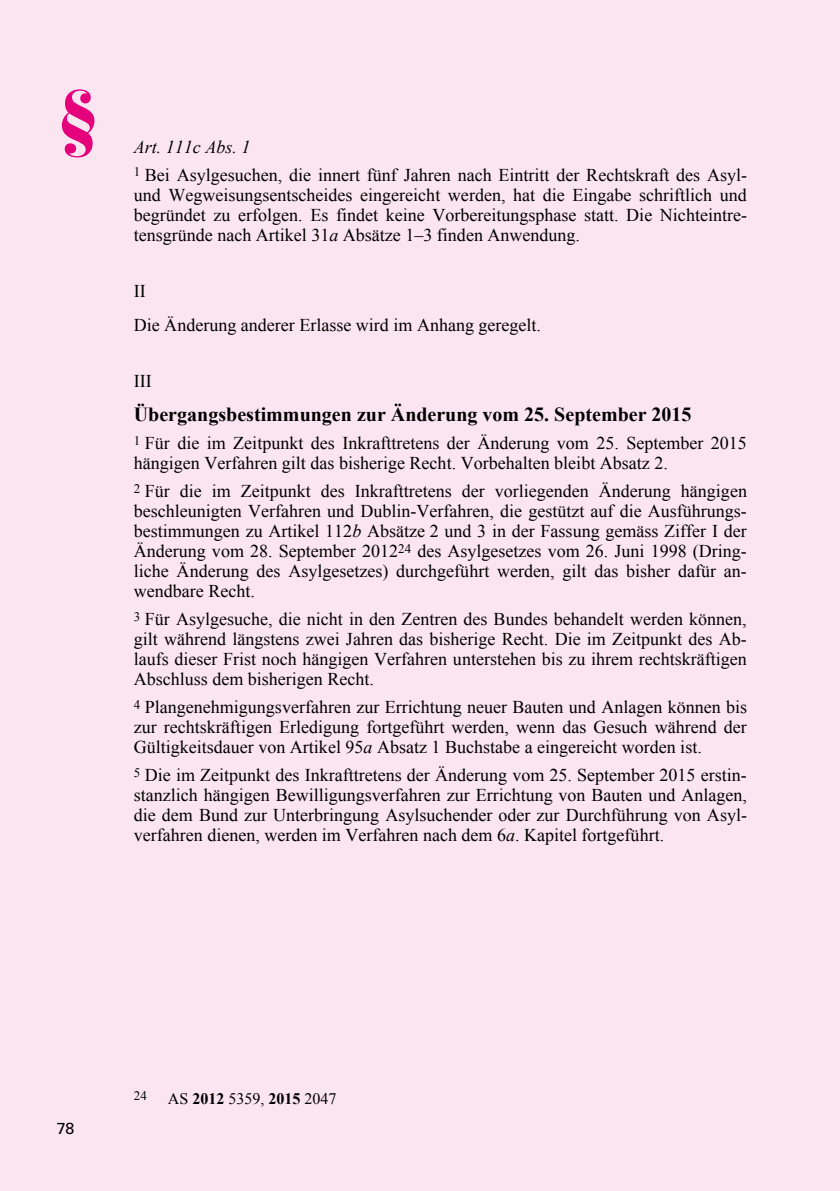
<style>
.page{position:relative;width:840px;height:1191px;background:#fff}
.page>*{position:absolute;margin:0;border:0;box-sizing:border-box;transform-origin:0 0}
.t1{font:900 70px "Bauer Bodoni";color:#e5007c}
.t2{font:700 20px "Times New Roman";color:#000}
.t3{font:18px/20px "Times New Roman";color:#000;text-align:justify}
.t4{font:italic 18px "Times New Roman";color:#000}
.t5{font:16px "Times New Roman";color:#000}
.t6{font:16px "Univers";color:#000}
.t7{font:13px "Times New Roman";color:#000}
.s1{font-style:italic}
.s2{font-weight:700}
</style>
<div class="page">
<div style="left:0;top:0;width:839px;height:1191px;background:#fbe5f0"></div>
<h1 class="t1" style="left:57px;top:73px;width:44px">§</h1>
<h3 class="t4" style="left:134px;top:134px;width:118px">Art. 111c Abs. 1</h3>
<p class="t3" style="left:134px;top:164px;width:614px"><sup>1</sup> Bei Asylgesuchen, die innert fünf Jahren nach Eintritt der Rechtskraft des Asyl&shy;und Wegweisungsentscheides eingereicht werden, hat die Eingabe schriftlich und begründet zu erfolgen. Es findet keine Vorbereitungsphase statt. Die Nichteintre&shy;tensgründe nach Artikel 31<span class="s1">a</span> Absätze 1–3 finden Anwendung.</p>
<p class="t3" style="left:134px;top:280px;width:13px">II</p>
<p class="t3" style="left:134px;top:314px;width:408px">Die Änderung anderer Erlasse wird im Anhang geregelt.</p>
<p class="t3" style="left:134px;top:370px;width:19px">III</p>
<h2 class="t2" style="left:134px;top:400px;width:559px">Übergangsbestimmungen zur Änderung vom 25. September 2015</h2>
<p class="t3" style="left:134px;top:432px;width:614px"><sup>1</sup> Für die im Zeitpunkt des Inkrafttretens der Änderung vom 25. September 2015 hängigen Verfahren gilt das bisherige Recht. Vorbehalten bleibt Absatz 2.</p>
<p class="t3" style="left:134px;top:480px;width:614px"><sup>2</sup> Für die im Zeitpunkt des Inkrafttretens der vorliegenden Änderung hängigen beschleunigten Verfahren und Dublin-Verfahren, die gestützt auf die Ausführungs&shy;bestimmungen zu Artikel 112<span class="s1">b</span> Absätze 2 und 3 in der Fassung gemäss Ziffer I der Änderung vom 28. September 2012<sup>24</sup> des Asylgesetzes vom 26. Juni 1998 (Dring&shy;liche Änderung des Asylgesetzes) durchgeführt werden, gilt das bisher dafür an&shy;wendbare Recht.</p>
<p class="t3" style="left:134px;top:608px;width:614px"><sup>3</sup> Für Asylgesuche, die nicht in den Zentren des Bundes behandelt werden können, gilt während längstens zwei Jahren das bisherige Recht. Die im Zeitpunkt des Ab&shy;laufs dieser Frist noch hängigen Verfahren unterstehen bis zu ihrem rechtskräftigen Abschluss dem bisherigen Recht.</p>
<p class="t3" style="left:134px;top:696px;width:614px"><sup>4</sup> Plangenehmigungsverfahren zur Errichtung neuer Bauten und Anlagen können bis zur rechtskräftigen Erledigung fortgeführt werden, wenn das Gesuch während der Gültigkeitsdauer von Artikel 95<span class="s1">a</span> Absatz 1 Buchstabe a eingereicht worden ist.</p>
<p class="t3" style="left:134px;top:764px;width:614px"><sup>5</sup> Die im Zeitpunkt des Inkrafttretens der Änderung vom 25. September 2015 erstin&shy;stanzlich hängigen Bewilligungsverfahren zur Errichtung von Bauten und Anlagen, die dem Bund zur Unterbringung Asylsuchender oder zur Durchführung von Asyl&shy;verfahren dienen, werden im Verfahren nach dem 6<span class="s1">a</span>. Kapitel fortgeführt.</p>
<p class="t6" style="left:57px;top:1119px;width:19px">78</p>
<p class="t7" style="left:134px;top:1086px;width:15px">24</p>
<p class="t5" style="left:168px;top:1087px;width:170px">AS <span class="s2">2012</span> 5359, <span class="s2">2015</span> 2047</p>
</div>
